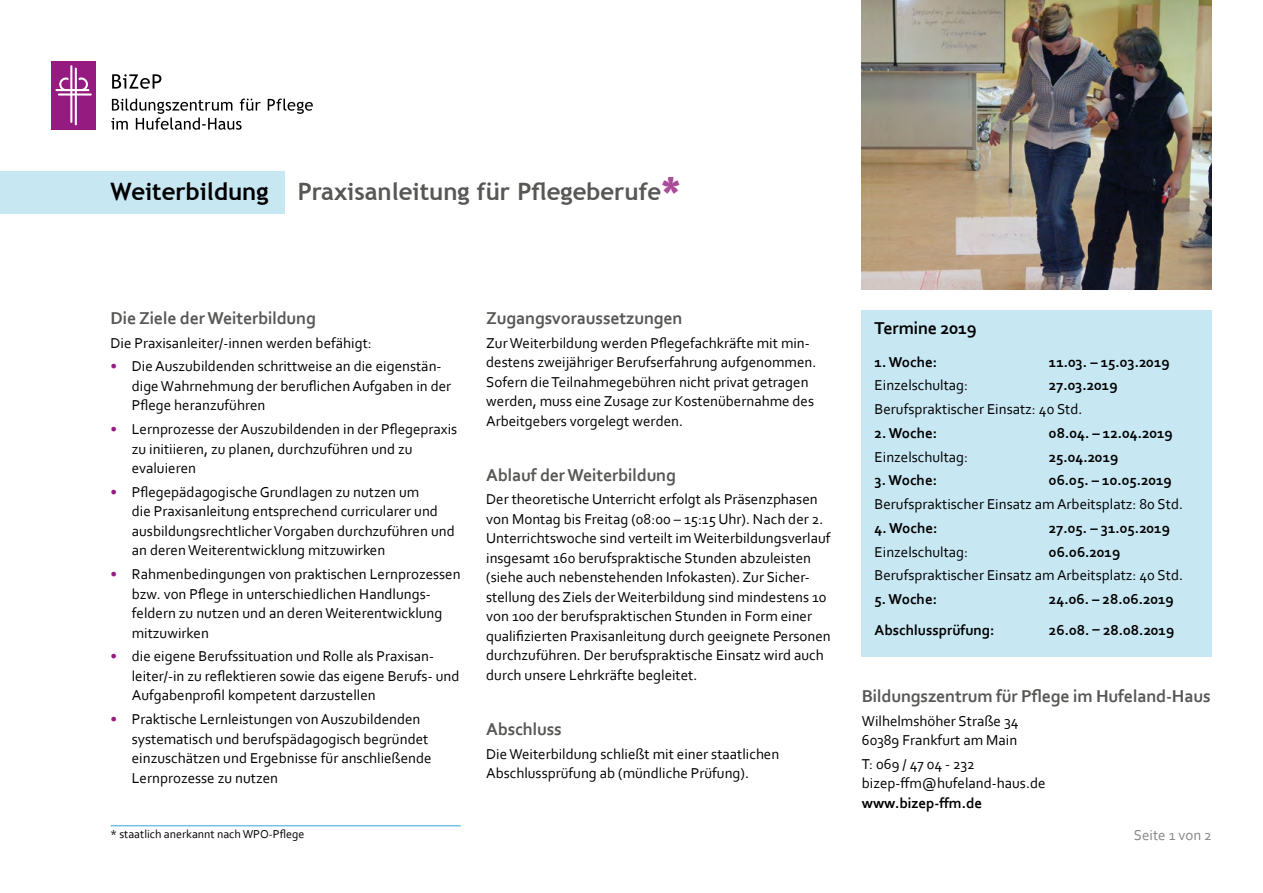
<style>
.page{position:relative;width:1263px;height:893px;background:#fff}
.page>*{position:absolute;margin:0;border:0;box-sizing:border-box;transform-origin:0 0}
.Fließt{font:700 24px "Trebuchet MS";color:#575756}
.Fließt-2{font:700 18px "Corbel";letter-spacing:-.01em;color:#575756}
.Aufzählung{font:700 18px "Corbel";letter-spacing:-.01em;color:#575756}
.HL_Termine{font:700 18px "Corbel";letter-spacing:-.01em;color:#000}
.Fließt-3{font:15px/19.5px "Corbel";color:#000}
.Aufzählung-2{font:15px/19.5px "Corbel";color:#000}
.Termine_Tabs{font:700 15px "Corbel";color:#000}
.Termine_Tabs-2{font:15px "Corbel";color:#000}
.Fließt-4{font:15px "Corbel";color:#878787}
.Aufzählung-3{font:12px "Corbel";color:#000}
.s1{color:#000}
.s2{font-size:45px;color:#a84d97}
.s3{color:#951b81}
.s4{font-weight:700}
</style>
<div class="page">
<div style="left:862px;top:310px;width:350px;height:347px;background:#c7e7f3"></div>
<div style="left:0;top:171px;width:285px;height:43px;background:#c7e7f3"></div>
<img style="left:862px;top:0;width:350px;height:289px">
<hr style="left:111px;top:825px;width:350px;height:1px;background:#74c2e1">
<div style="left:51px;top:61px;width:45px;height:69px;background:#951b81"></div>
<hr style="left:70px;top:65px;width:2px;height:58px;background:#fff">
<hr style="left:75px;top:68px;width:2px;height:57px;background:#fff">
<hr style="left:55px;top:89px;width:34px;height:2px;background:#fff">
<hr style="left:58px;top:93px;width:34px;height:3px;background:#fff">
<svg style="left:59px;top:77px;width:9px;height:12px"></svg>
<svg style="left:79px;top:77px;width:9px;height:12px"></svg>
<svg style="left:112px;top:74px;width:49px;height:15px"></svg>
<svg style="left:111px;top:99px;width:202px;height:31px"></svg>
<p class="Fließt" style="left:111px;top:176px;width:572px"><span class="s1">Weiterbildung</span> Praxisanleitung für Pflegeberufe<span class="s2">*</span></p>
<p class="Fließt-2" style="left:111px;top:307px;width:207px">Die Ziele der Weiterbildung</p>
<p class="Fließt-3" style="left:111px;top:332px;width:263px">Die Praxisanleiter/-innen werden befähigt:</p>
<p class="Aufzählung-2" style="left:132px;top:356px;width:321px;text-indent:-21px"><span class="s3">•</span> Die Auszubildenden schrittweise an die eigenstän&shy;dige Wahrnehmung der beruflichen Aufgaben in der<br>Pflege heranzuführen</p>
<p class="Aufzählung-2" style="left:132px;top:419px;width:327px;text-indent:-21px"><span class="s3">•</span> Lernprozesse der Auszubildenden in der Pflegepraxis zu initiieren, zu planen, durchzuführen und zu evaluieren</p>
<p class="Aufzählung-2" style="left:132px;top:482px;width:324px;text-indent:-21px"><span class="s3">•</span> Pflegepädagogische Grundlagen zu nutzen um<br>die Praxisanleitung entsprechend curricularer und ausbildungsrechtlicher Vorgaben durchzuführen und an deren Weiterentwicklung mitzuwirken</p>
<p class="Aufzählung-2" style="left:132px;top:564px;width:330px;text-indent:-21px"><span class="s3">•</span> Rahmenbedingungen von praktischen Lernprozessen bzw. von Pflege in unterschiedlichen Handlungs&shy;feldern zu nutzen und an deren Weiterentwicklung mitzuwirken</p>
<p class="Aufzählung-2" style="left:132px;top:646px;width:329px;text-indent:-21px"><span class="s3">•</span> die eigene Berufssituation und Rolle als Praxisan&shy;leiter/-in zu reflektieren sowie das eigene Berufs- und<br>Aufgabenprofil kompetent darzustellen</p>
<p class="Aufzählung-2" style="left:132px;top:709px;width:301px;text-indent:-21px"><span class="s3">•</span> Praktische Lernleistungen von Auszubildenden systematisch und berufspädagogisch begründet einzuschätzen und Ergebnisse für anschließende Lernprozesse zu nutzen</p>
<p class="Aufzählung" style="left:486px;top:307px;width:198px">Zugangsvoraussetzungen</p>
<p class="Fließt-3" style="left:486px;top:332px;width:332px">Zur Weiterbildung werden Pflegefachkräfte mit min&shy;destens zweijähriger Berufserfahrung aufgenommen.<br>Sofern die Teilnahmegebühren nicht privat getragen werden, muss eine Zusage zur Kostenübernahme des Arbeitgebers vorgelegt werden.</p>
<p class="Fließt-2" style="left:486px;top:463px;width:191px">Ablauf der Weiterbildung</p>
<p class="Fließt-3" style="left:486px;top:489px;width:346px">Der theoretische Unterricht erfolgt als Präsenzphasen von Montag bis Freitag (08:00 – 15:15 Uhr). Nach der 2.<br>Unterrichtswoche sind verteilt im Weiterbildungsverlauf insgesamt 160 berufspraktische Stunden abzuleisten (siehe auch nebenstehenden Infokasten). Zur Sicher&shy;stellung des Ziels der Weiterbildung sind mindestens 10 von 100 der berufspraktischen Stunden in Form einer qualifizierten Praxisanleitung durch geeignete Personen durchzuführen. Der berufspraktische Einsatz wird auch durch unsere Lehrkräfte begleitet.</p>
<p class="Fließt-2" style="left:486px;top:718px;width:77px">Abschluss</p>
<p class="Fließt-3" style="left:486px;top:743px;width:295px">Die Weiterbildung schließt mit einer staatlichen<br>Abschlussprüfung ab (mündliche Prüfung).</p>
<p class="HL_Termine" style="left:874px;top:317px;width:104px">Termine 2019</p>
<p class="Termine_Tabs" style="left:874px;top:352px;width:64px">1. Woche:</p>
<p class="Termine_Tabs" style="left:1049px;top:352px;width:122px">11.03. – 15.03.2019</p>
<p class="Termine_Tabs-2" style="left:874px;top:376px;width:95px">Einzelschultag:</p>
<p class="Termine_Tabs" style="left:1049px;top:376px;width:70px">27.03.2019</p>
<p class="Termine_Tabs-2" style="left:874px;top:400px;width:209px">Berufspraktischer Einsatz: 40 Std.</p>
<p class="Termine_Tabs" style="left:874px;top:424px;width:64px">2. Woche:</p>
<p class="Termine_Tabs" style="left:1049px;top:424px;width:125px">08.04. – 12.04.2019</p>
<p class="Termine_Tabs-2" style="left:874px;top:447px;width:95px">Einzelschultag:</p>
<p class="Termine_Tabs" style="left:1049px;top:447px;width:71px">25.04.2019</p>
<p class="Termine_Tabs" style="left:874px;top:471px;width:64px">3. Woche:</p>
<p class="Termine_Tabs" style="left:1049px;top:471px;width:124px">06.05. – 10.05.2019</p>
<p class="Termine_Tabs-2" style="left:874px;top:495px;width:310px">Berufspraktischer Einsatz am Arbeitsplatz: 80 Std.</p>
<p class="Termine_Tabs" style="left:874px;top:519px;width:65px">4. Woche:</p>
<p class="Termine_Tabs" style="left:1049px;top:519px;width:123px">27.05. – 31.05.2019</p>
<p class="Termine_Tabs-2" style="left:874px;top:542px;width:95px">Einzelschultag:</p>
<p class="Termine_Tabs" style="left:1049px;top:542px;width:73px">06.06.2019</p>
<p class="Termine_Tabs-2" style="left:874px;top:566px;width:310px">Berufspraktischer Einsatz am Arbeitsplatz: 40 Std.</p>
<p class="Termine_Tabs" style="left:874px;top:590px;width:64px">5. Woche:</p>
<p class="Termine_Tabs" style="left:1049px;top:590px;width:126px">24.06. – 28.06.2019</p>
<p class="Termine_Tabs" style="left:874px;top:621px;width:121px">Abschlussprüfung:</p>
<p class="Termine_Tabs" style="left:1049px;top:621px;width:127px">26.08. – 28.08.2019</p>
<p class="Fließt-2" style="left:862px;top:685px;width:350px">Bildungszentrum für Pflege im Hufeland-Haus</p>
<p class="Fließt-3" style="left:862px;top:711px;width:158px">Wilhelmshöher Straße 34<br>60389 Frankfurt am Main</p>
<p class="Fließt-3" style="left:862px;top:754px;width:185px">T: 069 / 47 04 - 232 bizep-ffm@hufeland-haus.de <span class="s4">www.bizep-ffm.de</span></p>
<p class="Aufzählung-3" style="left:111px;top:827px;width:195px">* staatlich anerkannt nach WPO-Pflege</p>
<p class="Fließt-4" style="left:1134px;top:826px;width:80px">Seite 1 von 2</p>
</div>
